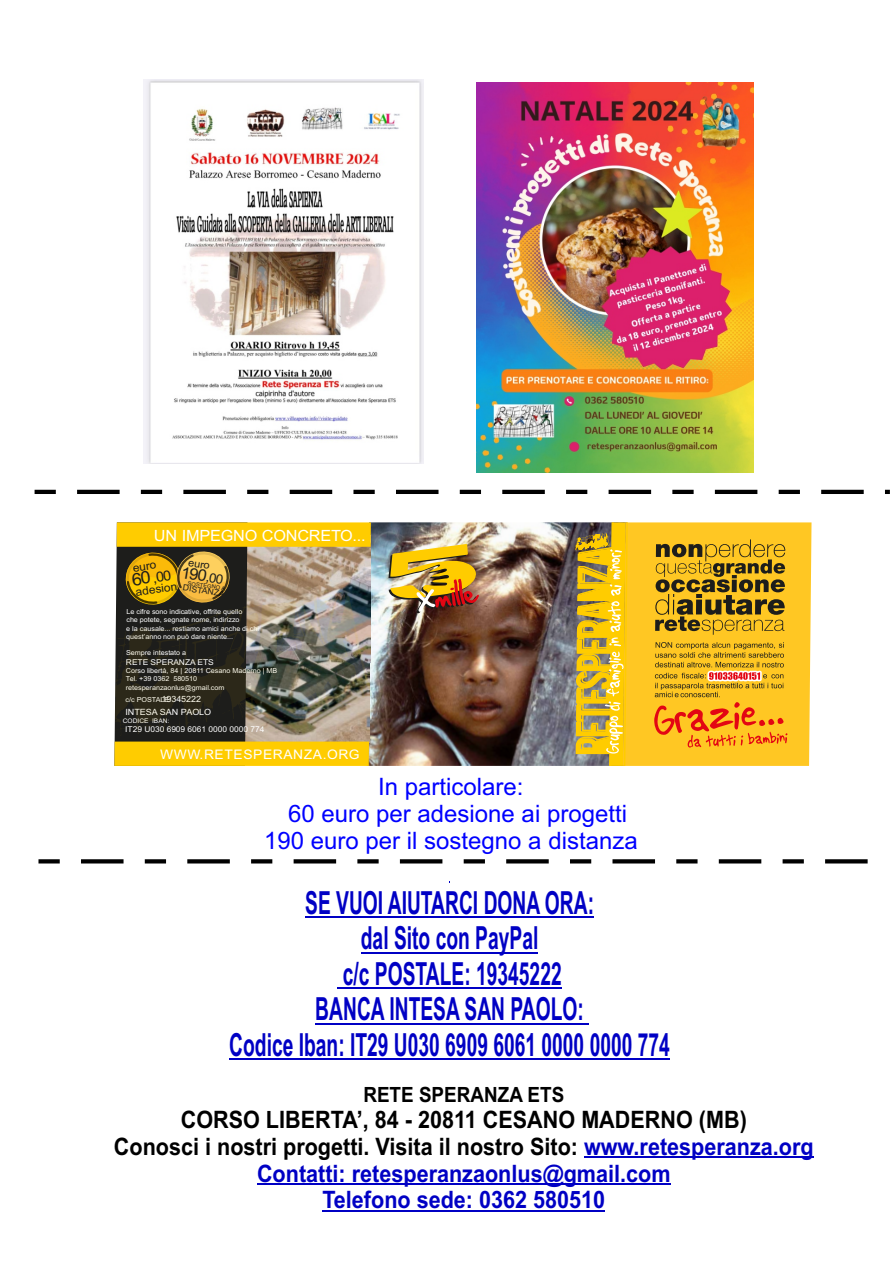
<style>
.page{position:relative;width:893px;height:1263px;background:#fff}
.page>*{position:absolute;margin:0;border:0;box-sizing:border-box;transform-origin:0 0}
.t1{font:700 31.8px/35.5px "Arial";color:#0000c4;text-align:center;scale:.6 1}
.t2{font:700 24px/26.8px "Arial";color:#000;text-align:center;scale:.9 1}
.t3{font:24px/26.8px "Arial";color:#00f;text-align:center}
.t4{font:700 21px "Arial";color:#000;scale:.9 1}
.t5{font:15.45px "Arial";letter-spacing:-.015em;color:#fff;scale:1.04 1}
.t6{font:13.95px "Arial";color:#1d1d1b;scale:1.04 1}
.t7{font:13.2px "Arial";letter-spacing:.04em;color:#fff;scale:1.04 1}
.t8{font:12.9px "Arial";color:#1d1d1b;scale:1.04 1}
.t9{font:11.4px "Arial";color:#1d1d1b;scale:1.04 1}
.t10{font:10.65px "Arial";color:#1d1d1b;scale:1.04 1}
.t11{font:8.55px "Arial";letter-spacing:-.01em;color:#fff;scale:1.04 1}
.t12{font:8.4px "Arial";color:#1d1d1b;scale:1.04 1}
.t13{font:7.95px "Arial";letter-spacing:-.01em;color:#fff;scale:1.04 1}
.t14{font:6.9px/8.2px "Arial";letter-spacing:-.01em;color:#fff;scale:1.04 1}
.t15{font:6.3px "Arial";letter-spacing:-.01em;color:#fff;scale:1.04 1}
.t16{font:5.55px "Arial";color:#1d1d1b;scale:1.04 1}
.s1{font-size:17.4px}
.s2{font-size:16.05px}
.s3{font-size:8.55px}
.s4{color:#0000c4}
</style>
<div class="page">
<svg style="left:38px;top:859px;width:830px;height:4px"></svg>
<hr style="left:305px;top:916px;width:289px;height:2px;background:#0000c4">
<hr style="left:361px;top:952px;width:114px;height:1px;background:#0000c4">
<hr style="left:475px;top:952px;width:34px;height:1px;background:#0000c4">
<svg style="left:509px;top:952px;width:29px;height:1px"></svg>
<hr style="left:338px;top:987px;width:224px;height:2px;background:#0000c4">
<hr style="left:315px;top:1023px;width:274px;height:1px;background:#0000c4">
<hr style="left:229px;top:1059px;width:441px;height:1px;background:#0000c4">
<hr style="left:584px;top:1157px;width:230px;height:1px;background:#0000c4">
<hr style="left:257px;top:1184px;width:414px;height:1px;background:#0000c4">
<hr style="left:322px;top:1210px;width:283px;height:1px;background:#0000c4">
<img style="left:477px;top:82px;width:276px;height:248px">
<img style="left:144px;top:79px;width:280px;height:251px">
<img style="left:35px;top:330px;width:855px;height:436px">
<h3 class="t5" style="left:154px;top:530px;width:205px">UN IMPEGNO CONCRETO...</h3>
<h3 class="t9" style="left:132px;top:563px;width:24px;rotate:-8deg">euro</h3>
<h3 class="t6" style="left:131px;top:575px;width:40px;rotate:-8deg"><span class="s1">60</span> ,00</h3>
<h3 class="t9" style="left:135px;top:587px;width:48px;rotate:-8deg">adesione</h3>
<h3 class="t10" style="left:189px;top:558px;width:22px;rotate:8deg">euro</h3>
<p class="t16" style="left:188px;top:581px;width:38px;rotate:8deg">SOSTEGNO A</p>
<h3 class="t8" style="left:190px;top:569px;width:34px;rotate:8deg"><span class="s2">90</span>,00</h3>
<p class="t12" style="left:183px;top:584px;width:42px;rotate:8deg">DISTANZA</p>
<p class="t14" style="left:126px;top:608px;width:129px">Le cifre sono indicative, offrite quello<br>che potete, segnate nome, indirizzo<br>e la causale... restiamo amici anche di chi quest’anno non può dare niente...</p>
<p class="t14" style="left:126px;top:649px;width:59px">Sempre intestato a</p>
<p class="t13" style="left:126px;top:659px;width:86px">RETE SPERANZA ETS</p>
<p class="t14" style="left:126px;top:667px;width:147px">Corso libertà, 84 | 20811 Cesano Maderno | MB<br>Tel. +39 0362 580510 retesperanzaonlus@gmail.com</p>
<p class="t14" style="left:126px;top:696px;width:74px">c/c POSTAL<span class="s3">1</span>E<span class="s3">9</span>: <span class="s3">345222</span></p>
<p class="t11" style="left:125px;top:709px;width:84px">INTESA SAN PAOLO</p>
<p class="t15" style="left:123px;top:718px;width:46px">CODICE IBAN:</p>
<p class="t13" style="left:125px;top:727px;width:135px">IT29 U030 6909 6061 0000 0000 774</p>
<h3 class="t7" style="left:160px;top:749px;width:193px">WWW.RETESPERANZA.ORG</h3>
<h2 class="t3" style="left:264px;top:775px;width:375px">In particolare:<br>60 euro per adesione ai progetti<br>190 euro per il sostegno a distanza</h2>
<h1 class="t1" style="left:229px;top:887px;width:736px">SE VUOI AIUTARCI DONA ORA:<br>dal Sito con PayPal<br>c/c POSTALE: 19345222<br>BANCA INTESA SAN PAOLO:<br>Codice Iban: IT29 U030 6909 6061 0000 0000 774</h1>
<h3 class="t4" style="left:363px;top:1086px;width:225px">RETE SPERANZA ETS</h3>
<h2 class="t2" style="left:114px;top:1108px;width:779px">CORSO LIBERTA’, 84 - 20811 CESANO MADERNO (MB)<br>Conosci i nostri progetti. Visita il nostro Sito: <span class="s4">www.retesperanza.org Contatti: retesperanzaonlus@gmail.com<br>Telefono sede: 0362 580510</span></h2>
</div>
